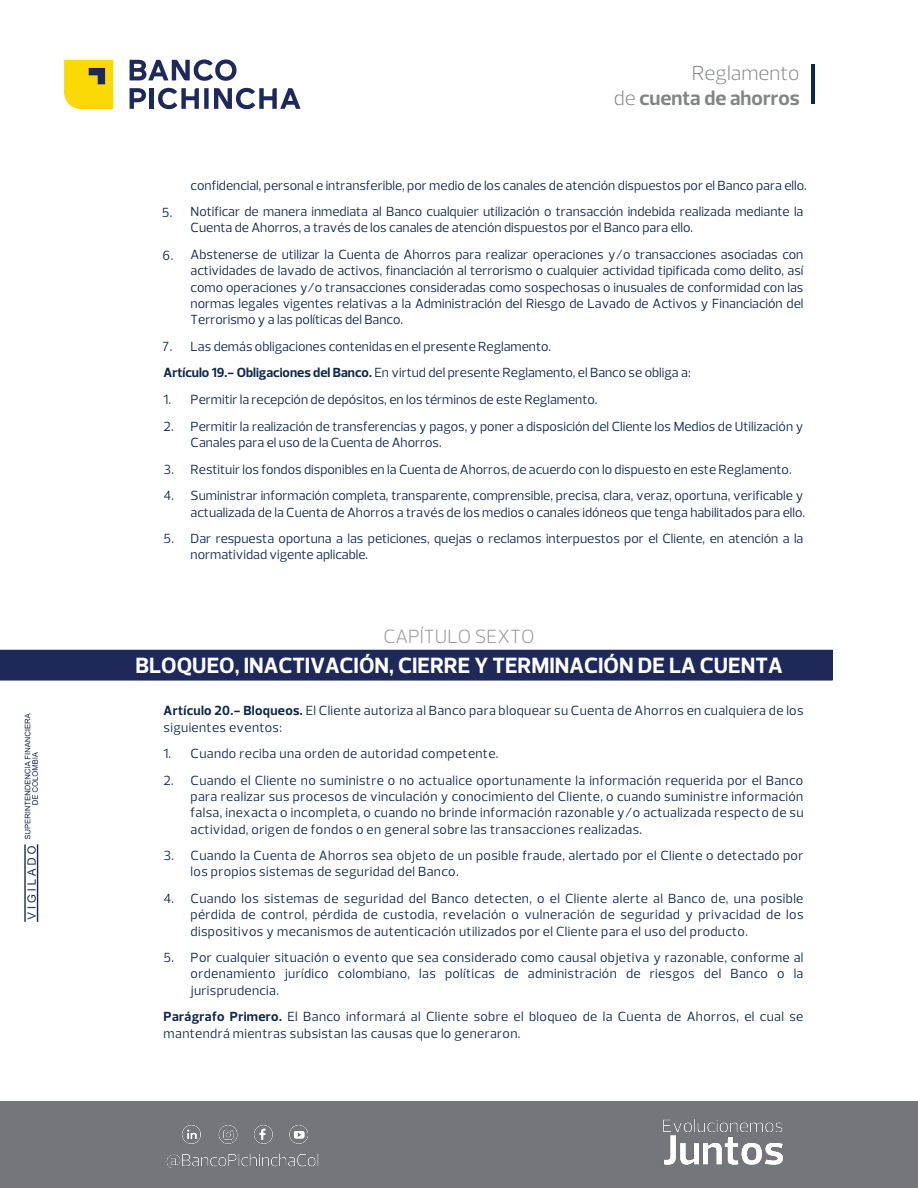
<style>
.page{position:relative;width:918px;height:1188px;background:#fff}
.page>*{position:absolute;margin:0;border:0;box-sizing:border-box;transform-origin:0 0}
.t1{font:700 22.5px "Prelo";color:#fff}
.t2{font:700 20.7px/24.9px "Prelo";color:#828588;text-align:right}
.t3{font:300 19.5px "Prelo";color:#939598}
.t4{font:13.5px/16.2px "Prelo";color:#0f274a}
.t5{font:13.5px/16.2px "Prelo";letter-spacing:.025em;color:#0f274a}
.s1{font-weight:300}
.s2{font-weight:700}
</style>
<div class="page">
<div style="left:0;top:650px;width:832px;height:30px;background:#1e295a"></div>
<svg style="left:64px;top:60px;width:49px;height:49px"></svg>
<svg style="left:130px;top:59px;width:107px;height:22px"></svg>
<hr style="left:150px;top:88px;width:4px;height:21px;background:#1e295a">
<svg style="left:130px;top:88px;width:16px;height:21px"></svg>
<svg style="left:158px;top:88px;width:143px;height:21px"></svg>
<hr style="left:811px;top:64px;width:4px;height:40px;background:#0f274a">
<div style="left:0;top:1102px;width:918px;height:86px;background:#73767b"></div>
<img style="left:663px;top:1119px;width:120px;height:46px">
<img style="left:166px;top:1125px;width:153px;height:43px">
<img style="left:0;top:649px;width:119px;height:273px">
<h2 class="t2" style="left:614px;top:61px;width:187px"><span class="s1">Reglamento<br>de</span> cuenta de ahorros</h2>
<p class="t4" style="left:164px;top:172px;width:645px;line-height:26.7px">1. confidencial, personal e intransferible, por medio de los canales de atención dispuestos por el Banco para ello.<br>2</p>
<p class="t4" style="left:191px;top:204px;width:614px">Notificar de manera inmediata al Banco cualquier utilización o transacción indebida realizada mediante la<br>Cuenta de Ahorros, a través de los canales de atención dispuestos por el Banco para ello.</p>
<p class="t4" style="left:162px;top:204px;width:12px">5.</p>
<p class="t4" style="left:163px;top:247px;width:12px">6.</p>
<p class="t4" style="left:164px;top:247px;width:9px">3</p>
<p class="t4" style="left:191px;top:247px;width:614px;text-align:justify">Abstenerse de utilizar la Cuenta de Ahorros para realizar operaciones y/o transacciones asociadas con actividades de lavado de activos, financiación al terrorismo o cualquier actividad tipificada como delito, así como operaciones y/o transacciones consideradas como sospechosas o inusuales de conformidad con las normas legales vigentes relativas a la Administración del Riesgo de Lavado de Activos y Financiación del Terrorismo y a las políticas del Banco.</p>
<p class="t4" style="left:164px;top:333px;width:528px;line-height:26.7px">4. Las demás obligaciones contenidas en el presente Reglamento.<br><span class="s2">Artículo 19.- Obligaciones del Banco.</span> En virtud del presente Reglamento, el Banco se obliga a:</p>
<p class="t4" style="left:164px;top:391px;width:435px">1. Permitir la recepción de depósitos, en los términos de este Reglamento.</p>
<p class="t4" style="left:191px;top:418px;width:614px;text-indent:-27px">2. Permitir la realización de transferencias y pagos, y poner a disposición del Cliente los Medios de Utilización y<br>Canales para el uso de la Cuenta de Ahorros.</p>
<p class="t4" style="left:164px;top:461px;width:629px">3. Restituir los fondos disponibles en la Cuenta de Ahorros, de acuerdo con lo dispuesto en este Reglamento.</p>
<p class="t4" style="left:164px;top:488px;width:643px;text-align:right">4. Suministrar información completa, transparente, comprensible, precisa, clara, veraz, oportuna, verificable y actualizada de la Cuenta de Ahorros a través de los medios o canales idóneos que tenga habilitados para ello.</p>
<p class="t4" style="left:191px;top:531px;width:614px;text-indent:-27px">5. Dar respuesta oportuna a las peticiones, quejas o reclamos interpuestos por el Cliente, en atención a la normatividad vigente aplicable.</p>
<p class="t4" style="left:163px;top:339px;width:11px">7.</p>
<h3 class="t3" style="left:383px;top:624px;width:153px">CAPÍTULO SEXTO</h3>
<h1 class="t1" style="left:135px;top:651px;width:649px">BLOQUEO, INACTIVACIÓN, CIERRE Y TERMINACIÓN DE LA CUENTA</h1>
<p class="t5" style="left:164px;top:703px;width:641px"><span class="s2">Artículo 20.- Bloqueos.</span> El Cliente autoriza al Banco para bloquear su Cuenta de Ahorros en cualquiera de los siguientes eventos:</p>
<p class="t5" style="left:164px;top:746px;width:336px">1. Cuando reciba una orden de autoridad competente.</p>
<p class="t4" style="left:191px;top:772px;width:614px;text-align:justify;text-indent:-27px">2. Cuando el Cliente no suministre o no actualice oportunamente la información requerida por el Banco para realizar sus procesos de vinculación y conocimiento del Cliente, o cuando suministre información falsa, inexacta o incompleta, o cuando no brinde información razonable y/o actualizada respecto de su actividad, origen de fondos o en general sobre las transacciones realizadas.</p>
<p class="t5" style="left:191px;top:848px;width:614px;text-indent:-27px">3. Cuando la Cuenta de Ahorros sea objeto de un posible fraude, alertado por el Cliente o detectado por los propios sistemas de seguridad del Banco.</p>
<p class="t4" style="left:191px;top:891px;width:614px;text-align:justify;text-indent:-27px">4. Cuando los sistemas de seguridad del Banco detecten, o el Cliente alerte al Banco de, una posible pérdida de control, pérdida de custodia, revelación o vulneración de seguridad y privacidad de los dispositivos y mecanismos de autenticación utilizados por el Cliente para el uso del producto.</p>
<p class="t4" style="left:191px;top:950px;width:614px;text-align:justify;text-indent:-27px">5. Por cualquier situación o evento que sea considerado como causal objetiva y razonable, conforme al ordenamiento jurídico colombiano, las políticas de administración de riesgos del Banco o la jurisprudencia.</p>
<p class="t5" style="left:164px;top:1009px;width:641px"><span class="s2">Parágrafo Primero.</span> El Banco informará al Cliente sobre el bloqueo de la Cuenta de Ahorros, el cual se mantendrá mientras subsistan las causas que lo generaron.</p>
</div>
